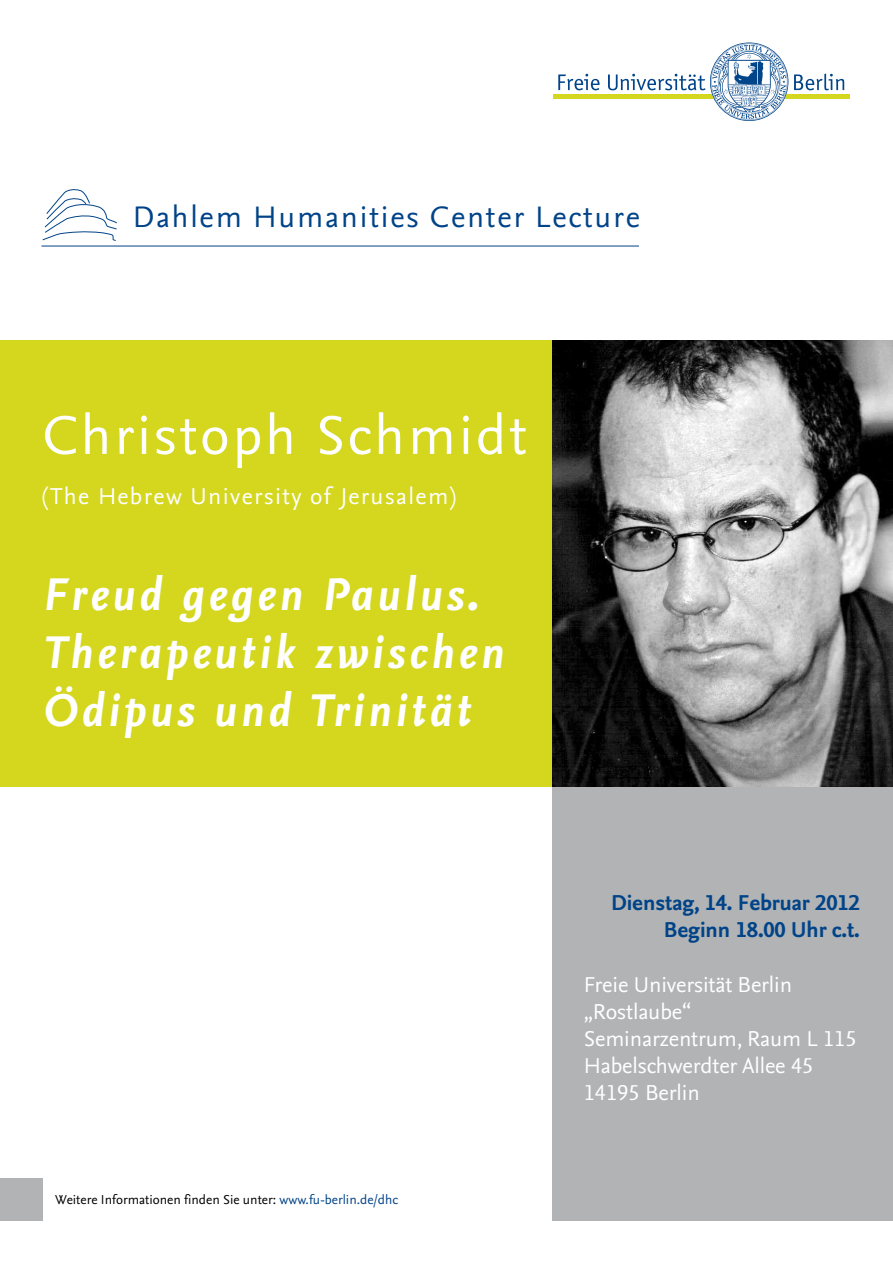
<style>
.page{position:relative;width:893px;height:1263px;background:#fff}
.page>*{position:absolute;margin:0;border:0;box-sizing:border-box;transform-origin:0 0}
.t1{font:57px "Nexus Sans OT";letter-spacing:.05em;color:#fff}
.t2{font:italic 700 48px/57.6px "Nexus Sans OT";letter-spacing:.08em;color:#fff}
.t3{font:30.97px "Nexus Sans OT";letter-spacing:.06em;color:#004388}
.t4{font:24px "Nexus Sans OT";letter-spacing:.06em;color:#fff}
.t5{font:22.5px/27px "Nexus Sans OT";letter-spacing:-.005em;color:#fff}
.t6{font:700 22.5px/27px "Nexus Sans OT";letter-spacing:-.005em;color:#004388;text-align:right}
.t7{font:13.5px "Nexus Sans OT";color:#000}
.s1{color:#004388}
</style>
<div class="page">
<div style="left:553px;top:787px;width:340px;height:433px;background:#b1b3b4"></div>
<div style="left:0;top:340px;width:553px;height:447px;background:#d4d71e"></div>
<svg style="left:558px;top:74px;width:41px;height:16px"></svg>
<svg style="left:794px;top:74px;width:50px;height:16px"></svg>
<hr style="left:553px;top:95px;width:296px;height:4px;background:#d4d71e">
<svg style="left:608px;top:43px;width:180px;height:78px"></svg>
<svg style="left:42px;top:189px;width:75px;height:52px"></svg>
<hr style="left:42px;top:246px;width:597px;height:1px;background:#004388">
<img style="left:553px;top:340px;width:340px;height:447px">
<div style="left:0;top:1178px;width:43px;height:42px;background:#b1b3b4"></div>
<h3 class="t3" style="left:133px;top:197px;width:509px">Dahlem Humanities Center Lecture</h3>
<h1 class="t1" style="left:42px;top:399px;width:486px">Christoph Schmidt</h1>
<p class="t4" style="left:42px;top:481px;width:415px">(The Hebrew University of Jerusalem)</p>
<h2 class="t2" style="left:42px;top:565px;width:462px">Freud gegen Paulus.<br>Therapeutik zwischen<br>Ödipus und Trinität</h2>
<p class="t7" style="left:55px;top:1191px;width:344px">Weitere Informationen finden Sie unter: <span class="s1">www.fu-berlin.de/dhc</span></p>
<p class="t6" style="left:611px;top:888px;width:250px">Dienstag, 14. Februar 2012<br>Beginn 18.00 Uhr c.t.</p>
<p class="t5" style="left:584px;top:971px;width:274px">Freie Universität Berlin „Rostlaube“<br>Seminarzentrum, Raum L 115<br>Habelschwerdter Allee 45<br>14195 Berlin</p>
</div>
